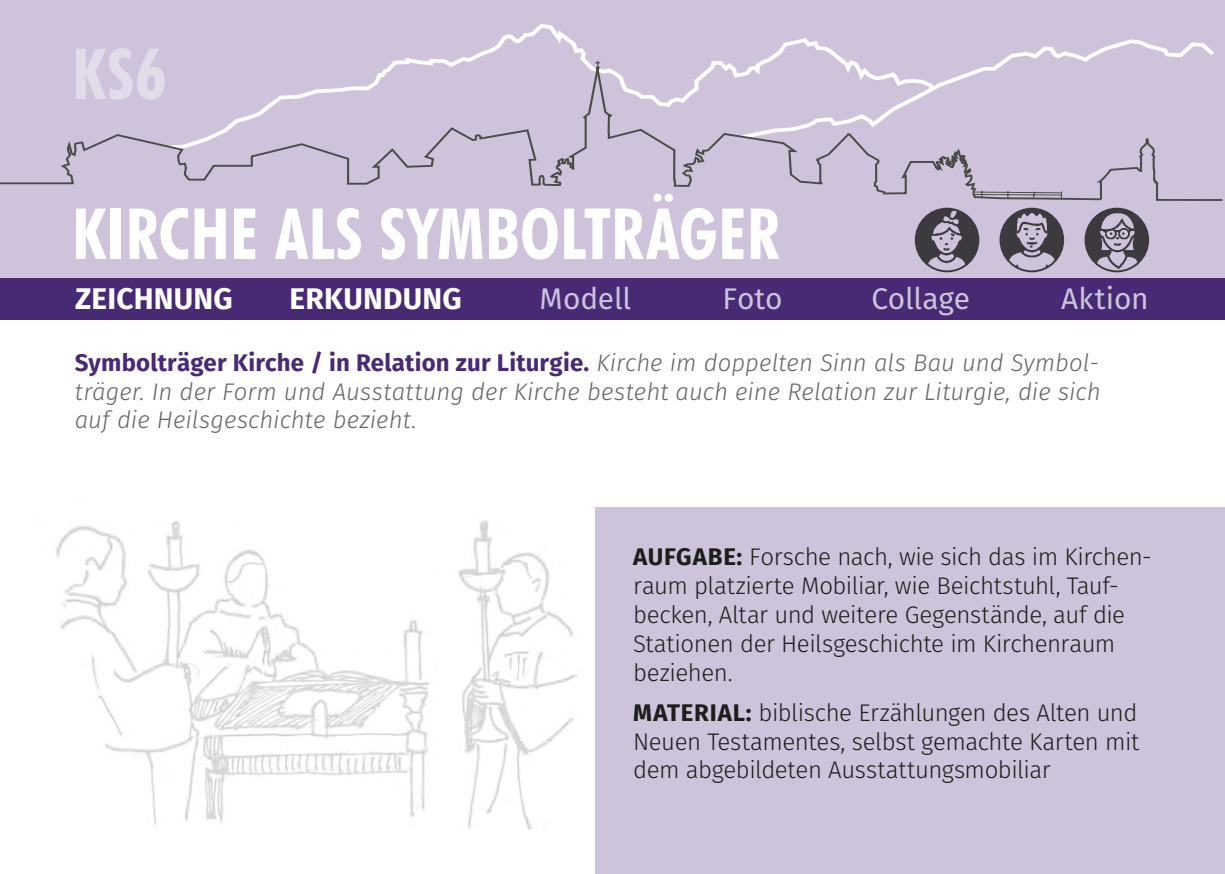
<style>
.page{position:relative;width:1225px;height:874px;background:#fff}
.page>*{position:absolute;margin:0;border:0;box-sizing:border-box;transform-origin:0 0}
.t1{font:700 condensed 70.8px "Futura BT";letter-spacing:.005em;color:#fff}
.t2{font:700 condensed 70.8px "Futura BT";color:#e1dbea}
.t3{font:29.8px "Fira Sans";letter-spacing:-.005em;color:#cdc3db}
.t4{font:700 29.8px "Fira Sans";letter-spacing:.01em;color:#fff}
.t5{font:300 24px/28.8px "Fira Sans";letter-spacing:-.02em;color:#1d1d1b}
.t6{font:italic 300 24px/28.8px "Fira Sans";color:#646463}
.s1{font-weight:700;font-style:normal;color:#482974}
.s2{font-weight:700}
</style>
<div class="page">
<img style="left:56px;top:520px;width:522px;height:310px">
<div style="left:595px;top:507px;width:630px;height:366px;background:#cdc3db"></div>
<div style="left:0;top:0;width:1225px;height:284px;background:#cec3db"></div>
<svg style="left:390px;top:24px;width:824px;height:41px"></svg>
<svg style="left:594px;top:60px;width:469px;height:5px"></svg>
<svg style="left:0;top:65px;width:1223px;height:190px"></svg>
<div style="left:0;top:278px;width:1225px;height:42px;background:#482974"></div>
<img style="left:1000px;top:208px;width:63px;height:63px;border-radius:31px">
<div style="left:999px;top:207px;width:65px;height:65px;border:2px solid #4b4b4a;border-radius:50%"></div>
<img style="left:915px;top:208px;width:63px;height:63px;border-radius:31px">
<div style="left:914px;top:207px;width:65px;height:65px;border:2px solid #4b4b4a;border-radius:50%"></div>
<img style="left:1085px;top:208px;width:63px;height:63px;border-radius:31px">
<div style="left:1084px;top:207px;width:65px;height:65px;border:2px solid #4b4b4a;border-radius:50%"></div>
<h1 class="t2" style="left:72px;top:31px;width:96px">KS6</h1>
<h1 class="t1" style="left:72px;top:191px;width:708px">KIRCHE ALS SYMBOLTRÄGER</h1>
<p class="t4" style="left:75px;top:277px;width:159px">ZEICHNUNG</p>
<p class="t4" style="left:289px;top:277px;width:174px">ERKUNDUNG</p>
<p class="t3" style="left:539px;top:277px;width:93px">Modell</p>
<p class="t3" style="left:722px;top:277px;width:61px">Foto</p>
<p class="t3" style="left:871px;top:277px;width:101px">Collage</p>
<p class="t3" style="left:1061px;top:277px;width:89px">Aktion</p>
<p class="t6" style="left:75px;top:349px;width:1027px"><span class="s1">Symbolträger Kirche / in Relation zur Liturgie.</span> Kirche im doppelten Sinn als Bau und Symbol&shy;träger. In der Form und Ausstattung der Kirche besteht auch eine Relation zur Liturgie, die sich auf die Heilsgeschichte bezieht.</p>
<p class="t5" style="left:633px;top:544px;width:520px"><span class="s2">AUFGABE:</span> Forsche nach, wie sich das im Kirchen&shy;raum platzierte Mobiliar, wie Beichtstuhl, Tauf&shy;becken, Altar und weitere Gegenstände, auf die Stationen der Heilsgeschichte im Kirchenraum beziehen.</p>
<p class="t5" style="left:633px;top:699px;width:508px;text-align:justify"><span class="s2">MATERIAL:</span> biblische Erzählungen des Alten und Neuen Testamentes, selbst gemachte Karten mit dem abgebildeten Ausstattungsmobiliar</p>
</div>
